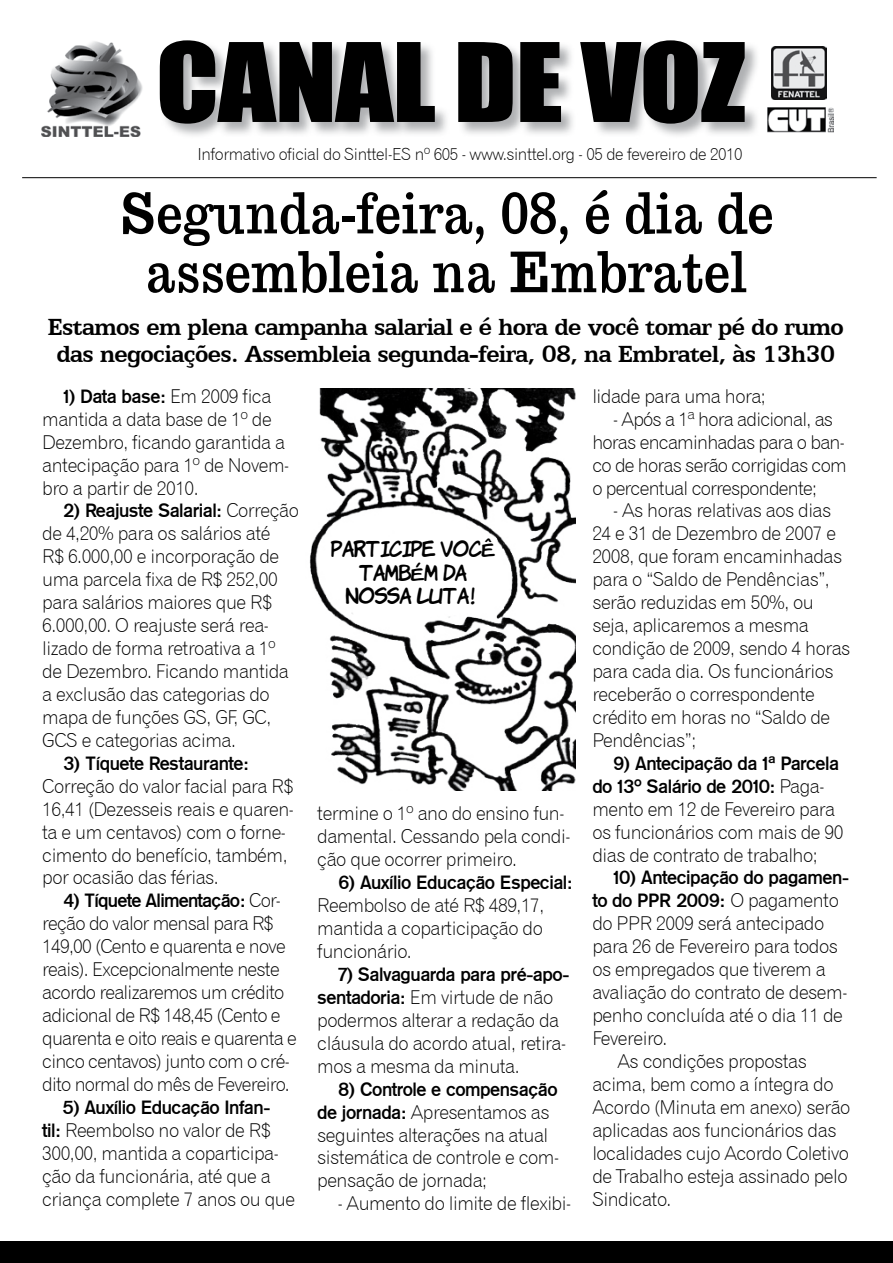
<style>
.page{position:relative;width:893px;height:1263px;background:#fff}
.page>*{position:absolute;margin:0;border:0;box-sizing:border-box;transform-origin:0 0}
.t1{font:101.1px "Impact";letter-spacing:-.01em;color:#000;scale:1.13 1}
.t2{font:58.8px/58.8px "Egyptian 710 BT Regular A";letter-spacing:-.025em;color:#000;text-align:center}
.t3{font:700 26.4px/26.4px "Egyptian 505 BT";letter-spacing:-.025em;color:#000;text-align:center}
.t4{font:20.55px/23.5px "Reverbo Normal";letter-spacing:-.025em;color:#000;text-align:center}
.t5{font:19.05px/23px "Gothic 720 BT Light B";letter-spacing:-.025em;color:#000}
.t6{font:19.05px/23px "Gothic 725 BT Bold A";letter-spacing:-.025em;color:#000}
.t7{font:16.65px "Gothic 720 BT Light B";letter-spacing:-.025em;color:#000}
.s1{font-family:"Gothic 720 BT Light B"}
.s2{font-family:"Gothic 725 BT Bold A"}
</style>
<div class="page">
<div style="left:0;top:1242px;width:893px;height:21px;background:#000"></div>
<div style="left:159px;top:39px;width:734px;height:175px;background:#95979a;opacity:.75"></div>
<hr style="left:22px;top:177px;width:855px;height:1px;background:#000">
<img style="left:309px;top:388px;width:267px;height:402px">
<img style="left:767px;top:107px;width:66px;height:25px">
<img style="left:771px;top:47px;width:56px;height:53px">
<img style="left:42px;top:41px;width:101px;height:96px">
<h1 class="t1" style="left:156px;top:4px;width:524px">CANAL DE VOZ</h1>
<p class="t7" style="left:197px;top:144px;width:547px">Informativo oficial do Sinttel-ES nº 605 - www.sinttel.org - 05 de fevereiro de 2010</p>
<h2 class="t2" style="left:118px;top:183px;width:658px">Segunda-feira, 08, é dia de assembleia na Embratel</h2>
<h3 class="t3" style="left:48px;top:313px;width:798px">Estamos em plena campanha salarial e é hora de você tomar pé do rumo das negociações. Assembleia segunda-feira, 08, na Embratel, às 13h30</h3>
<p class="t6" style="left:63px;top:385px;width:210px">1) Data base: <span class="s1">Em 2009 fica</span></p>
<p class="t5" style="left:42px;top:407px;width:248px">mantida a data base de 1º de<br>Dezembro, ficando garantida a antecipação para 1º de Novem&shy;bro a partir de 2010.</p>
<p class="t6" style="left:63px;top:500px;width:237px">2) Reajuste Salarial: <span class="s1">Correção</span></p>
<p class="t5" style="left:42px;top:522px;width:248px">de 4,20% para os salários até<br>R$ 6.000,00 e incorporação de uma parcela fixa de R$ 252,00 para salários maiores que R$<br>6.000,00. O reajuste será rea&shy;lizado de forma retroativa a 1º de Dezembro. Ficando mantida a exclusão das categorias do mapa de funções GS, GF, GC,<br>GCS e categorias acima.</p>
<p class="t6" style="left:63px;top:752px;width:188px">3) Tíquete Restaurante:</p>
<p class="t5" style="left:42px;top:774px;width:253px">Correção do valor facial para R$<br>16,41 (Dezesseis reais e quaren&shy;ta e um centavos) com o forne&shy;cimento do benefício, também, por ocasião das férias.</p>
<p class="t6" style="left:63px;top:889px;width:219px">4) Tíquete Alimentação: <span class="s1">Cor-</span></p>
<p class="t5" style="left:42px;top:912px;width:256px">reção do valor mensal para R$<br>149,00 (Cento e quarenta e nove reais). Excepcionalmente neste acordo realizaremos um crédito adicional de R$ 148,45 (Cento e quarenta e oito reais e quarenta e cinco centavos) junto com o cré&shy;dito normal do mês de Fevereiro.</p>
<p class="t6" style="left:63px;top:1096px;width:209px">5) Auxílio Educação Infan-</p>
<p class="t5" style="left:42px;top:1118px;width:254px"><span class="s2">til:</span> Reembolso no valor de R$<br>300,00, mantida a coparticipa&shy;ção da funcionária, até que a criança complete 7 anos ou que</p>
<p class="t5" style="left:592px;top:384px;width:175px">lidade para uma hora;</p>
<p class="t5" style="left:592px;top:407px;width:256px;text-indent:21px">- Após a 1ª hora adicional, as horas encaminhadas para o ban&shy;co de horas serão corrigidas com o percentual correspondente;</p>
<p class="t5" style="left:592px;top:499px;width:260px;text-indent:21px">- As horas relativas aos dias<br>24 e 31 de Dezembro de 2007 e<br>2008, que foram encaminhadas para o “Saldo de Pendências”, serão reduzidas em 50%, ou seja, aplicaremos a mesma condição de 2009, sendo 4 horas para cada dia. Os funcionários receberão o correspondente crédito em horas no “Saldo de<br>Pendências”;</p>
<p class="t6" style="left:592px;top:752px;width:248px;text-indent:21px">9) Antecipação da 1ª Parcela do 13º Salário de 2010: <span class="s1">Paga-</span></p>
<p class="t5" style="left:592px;top:797px;width:253px">mento em 12 de Fevereiro para os funcionários com mais de 90 dias de contrato de trabalho;</p>
<p class="t6" style="left:592px;top:867px;width:258px;text-indent:21px">10) Antecipação do pagamen&shy;to do PPR 2009: <span class="s1">O pagamento</span></p>
<p class="t5" style="left:592px;top:912px;width:233px">do PPR 2009 será antecipado</p>
<p class="t5" style="left:592px;top:935px;width:247px">para 26 de Fevereiro para todos</p>
<p class="t5" style="left:592px;top:958px;width:235px">os empregados que tiverem a</p>
<p class="t5" style="left:592px;top:981px;width:257px">avaliação do contrato de desem-</p>
<p class="t5" style="left:592px;top:1004px;width:252px">penho concluída até o dia 11 de</p>
<p class="t5" style="left:592px;top:1027px;width:77px">Fevereiro.</p>
<p class="t5" style="left:617px;top:1049px;width:191px">As condições propostas</p>
<p class="t5" style="left:592px;top:1072px;width:243px">acima, bem como a íntegra do</p>
<p class="t5" style="left:592px;top:1095px;width:260px">Acordo (Minuta em anexo) serão</p>
<p class="t5" style="left:592px;top:1118px;width:246px">aplicadas aos funcionários das</p>
<p class="t5" style="left:592px;top:1141px;width:258px">localidades cujo Acordo Coletivo</p>
<p class="t5" style="left:592px;top:1164px;width:257px">de Trabalho esteja assinado pelo</p>
<p class="t5" style="left:592px;top:1187px;width:80px">Sindicato.</p>
<p class="t4" style="left:331px;top:535px;width:166px">PARTICIPE VOCÊ<br>TAMBÉM DA<br>NOSSA LUTA!</p>
<p class="t5" style="left:317px;top:802px;width:255px">termine o 1º ano do ensino fun&shy;damental. Cessando pela condi&shy;ção que ocorrer primeiro.</p>
<p class="t6" style="left:338px;top:871px;width:236px">6) Auxílio Educação Especial:</p>
<p class="t5" style="left:317px;top:894px;width:229px;text-align:justify">Reembolso de até R$ 489,17, mantida a coparticipação do funcionário.</p>
<p class="t6" style="left:338px;top:963px;width:233px">7) Salvaguarda para pré-apo-</p>
<p class="t5" style="left:317px;top:985px;width:250px"><span class="s2">sentadoria:</span> Em virtude de não podermos alterar a redação da cláusula do acordo atual, retira&shy;mos a mesma da minuta.</p>
<p class="t6" style="left:338px;top:1078px;width:221px">8) Controle e compensação</p>
<p class="t5" style="left:317px;top:1100px;width:243px"><span class="s2">de jornada:</span> Apresentamos as seguintes alterações na atual sistemática de controle e com&shy;pensação de jornada;</p>
<p class="t5" style="left:338px;top:1192px;width:235px">- Aumento do limite de flexibi-</p>
</div>
